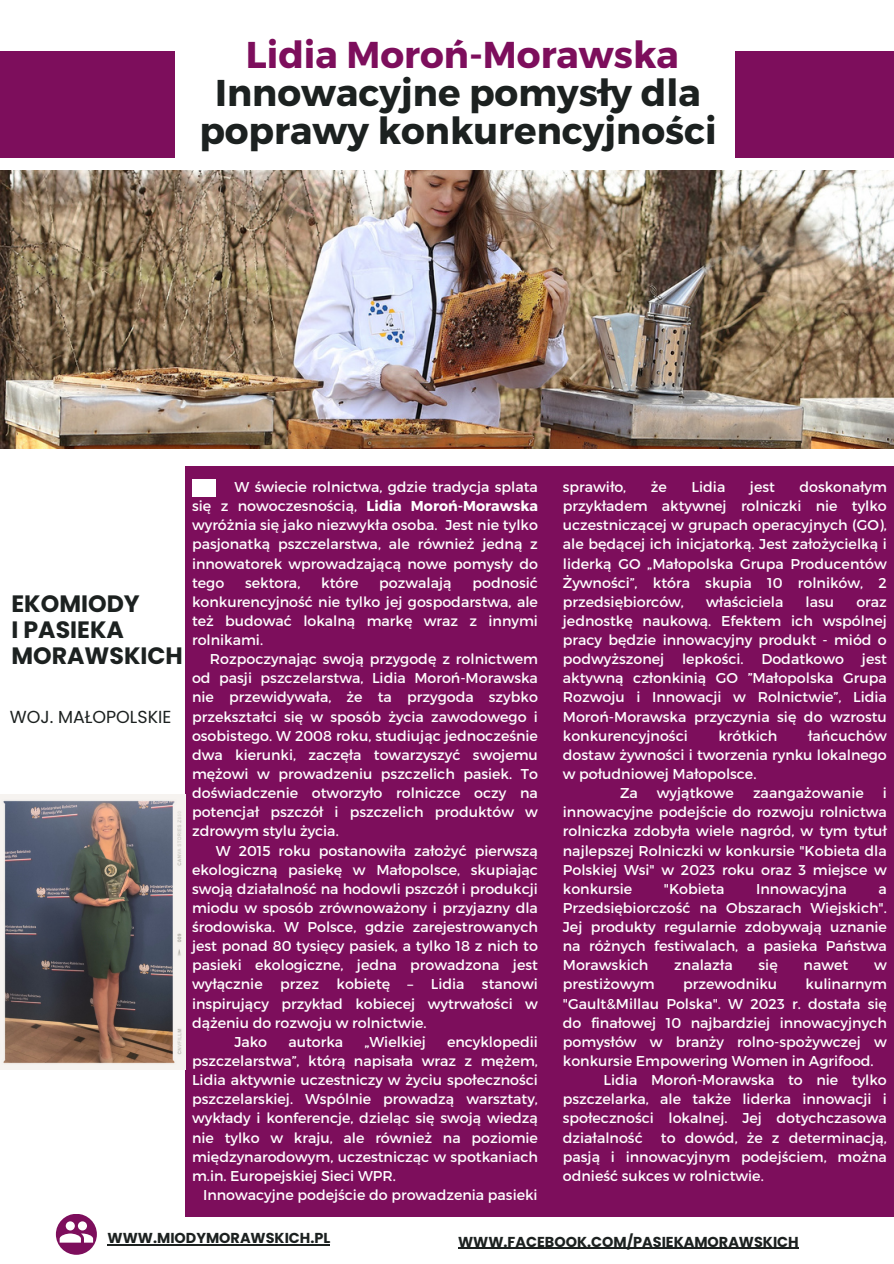
<style>
.page{position:relative;width:894px;height:1264px;background:#fff}
.page>*{position:absolute;margin:0;border:0;box-sizing:border-box;transform-origin:0 0}
.t1{font:700 37.2px/38.2px "Montserrat";color:#1c2120;text-align:center}
.t2{font:700 37.2px "Montserrat";color:#7d0e5c}
.t3{font:700 23.7px/25.8px "Poppins";color:#1c2120}
.t4{font:17.4px "Poppins";color:#1c2120}
.t5{font:700 14.4px "Poppins";color:#1c2120}
.t6{font:14.25px/19.2px "Montserrat";color:#fff;text-align:justify}
.s1{font-weight:700}
</style>
<div class="page">
<div style="left:0;top:51px;width:174px;height:107px;background:#7d0e5c"></div>
<div style="left:735px;top:51px;width:158px;height:107px;background:#7d0e5c"></div>
<div style="left:56px;top:1213px;width:41px;height:41px;background:#7d0e5c;border-radius:50%"></div>
<svg style="left:60px;top:1221px;width:33px;height:21px"></svg>
<img style="left:0;top:170px;width:893px;height:278px">
<div style="left:186px;top:466px;width:707px;height:750px;background:#7d0e5c"></div>
<img style="left:0;top:794px;width:186px;height:275px">
<div style="left:192px;top:479px;width:24px;height:17px;background:#fff"></div>
<hr style="left:458px;top:1247px;width:340px;height:1px;background:#1c2120">
<hr style="left:108px;top:1243px;width:222px;height:1px;background:#1c2120">
<h1 class="t2" style="left:246px;top:30px;width:434px">Lidia Moroń-Morawska</h1>
<h1 class="t1" style="left:199px;top:71px;width:519px">Innowacyjne pomysły dla poprawy konkurencyjności</h1>
<h2 class="t3" style="left:11px;top:591px;width:173px">EKOMIODY<br>I PASIEKA<br>MORAWSKICH</h2>
<p class="t4" style="left:10px;top:704px;width:163px">WOJ. MAŁOPOLSKIE</p>
<p class="t6" style="left:192px;top:476px;width:347px;text-indent:43px">W świecie rolnictwa, gdzie tradycja splata się z nowoczesnością, <span class="s1">Lidia Moroń-Morawska </span>wyróżnia się jako niezwykła osoba. Jest nie tylko pasjonatką pszczelarstwa, ale również jedną z innowatorek wprowadzającą nowe pomysły do tego</p>
<p class="t6" style="left:192px;top:572px;width:347px;text-indent:280px">podnosić konkurencyjność nie tylko jej gospodarstwa, ale też budować lokalną markę wraz z innymi rolnikami.</p>
<p class="t6" style="left:192px;top:648px;width:347px;text-indent:18px">Rozpoczynając swoją przygodę z rolnictwem od pasji pszczelarstwa, Lidia Moroń-Morawska nie przewidywała, że ta przygoda szybko przekształci się w sposób życia zawodowego i osobistego. W 2008 roku, studiując jednocześnie dwa kierunki, zaczęła towarzyszyć swojemu mężowi w prowadzeniu pszczelich pasiek. To doświadczenie otworzyło rolniczce oczy na potencjał pszczół i pszczelich produktów w zdrowym stylu życia.</p>
<p class="t6" style="left:216px;top:840px;width:323px">W 2015 roku postanowiła założyć pierwszą</p>
<p class="t6" style="left:192px;top:859px;width:347px">ekologiczną pasiekę w Małopolsce, skupiając</p>
<p class="t6" style="left:192px;top:878px;width:347px">swoją działalność na hodowli pszczół i produkcji</p>
<p class="t6" style="left:192px;top:897px;width:347px">miodu w sposób zrównoważony i przyjazny dla</p>
<p class="t6" style="left:192px;top:916px;width:347px">środowiska. W Polsce, gdzie zarejestrowanych</p>
<p class="t6" style="left:192px;top:935px;width:347px">jest ponad 80 tysięcy pasiek, a tylko 18 z nich to</p>
<p class="t6" style="left:192px;top:954px;width:347px">pasieki ekologiczne, jedna prowadzona jest</p>
<p class="t6" style="left:192px;top:974px;width:347px">wyłącznie przez kobietę – Lidia stanowi</p>
<p class="t6" style="left:192px;top:993px;width:347px">inspirujący przykład kobiecej wytrwałości w</p>
<p class="t6" style="left:192px;top:1012px;width:236px">dążeniu do rozwoju w rolnictwie.</p>
<p class="t6" style="left:234px;top:1031px;width:34px">Jako</p>
<p class="t6" style="left:288px;top:1031px;width:56px">autorka</p>
<p class="t6" style="left:364px;top:1031px;width:63px">„Wielkiej</p>
<p class="t6" style="left:245px;top:572px;width:57px">sektora,</p>
<p class="t6" style="left:321px;top:572px;width:39px">które</p>
<p class="t6" style="left:379px;top:572px;width:74px">pozwalają</p>
<p class="t6" style="left:192px;top:1031px;width:347px;text-indent:255px">encyklopedii pszczelarstwa”, którą napisała wraz z mężem, Lidia aktywnie uczestniczy w życiu społeczności pszczelarskiej. Wspólnie prowadzą warsztaty, wykłady i konferencje, dzieląc się swoją wiedzą nie tylko w kraju, ale również na poziomie międzynarodowym, uczestnicząc w spotkaniach m.in. Europejskiej Sieci WPR.</p>
<p class="t6" style="left:203px;top:1184px;width:336px">Innowacyjne podejście do prowadzenia pasieki</p>
<p class="t6" style="left:562px;top:476px;width:65px">sprawiło,</p>
<p class="t6" style="left:650px;top:476px;width:18px">że</p>
<p class="t6" style="left:691px;top:476px;width:35px">Lidia</p>
<p class="t6" style="left:749px;top:476px;width:26px">jest</p>
<p class="t6" style="left:562px;top:476px;width:325px;text-indent:236px">doskonałym przykładem aktywnej rolniczki nie tylko uczestniczącej w grupach operacyjnych (GO), ale będącej ich inicjatorką. Jest założycielką i liderką GO „Małopolska Grupa Producentów Żywności”, która skupia 10 rolników, 2 przedsiębiorców,</p>
<p class="t6" style="left:706px;top:591px;width:79px">właściciela</p>
<p class="t6" style="left:805px;top:591px;width:30px">lasu</p>
<p class="t6" style="left:562px;top:591px;width:325px;text-indent:293px">oraz jednostkę naukową. Efektem ich wspólnej pracy będzie innowacyjny produkt - miód o podwyższonej lepkości. Dodatkowo jest aktywną członkinią GO ”Małopolska Grupa Rozwoju i Innowacji w Rolnictwie”, Lidia Moroń-Morawska przyczynia się do wzrostu konkurencyjności</p>
<p class="t6" style="left:718px;top:725px;width:60px">krótkich</p>
<p class="t6" style="left:807px;top:725px;width:80px">łańcuchów</p>
<p class="t6" style="left:562px;top:744px;width:325px">dostaw żywności i tworzenia rynku lokalnego</p>
<p class="t6" style="left:562px;top:763px;width:195px">w południowej Małopolsce.</p>
<p class="t6" style="left:619px;top:782px;width:19px">Za</p>
<p class="t6" style="left:656px;top:782px;width:79px">wyjątkowe</p>
<p class="t6" style="left:752px;top:782px;width:112px">zaangażowanie</p>
<p class="t6" style="left:562px;top:782px;width:325px;text-indent:320px">i innowacyjne podejście do rozwoju rolnictwa rolniczka zdobyła wiele nagród, w tym tytuł najlepszej Rolniczki w konkursie "Kobieta dla Polskiej Wsi" w 2023 roku oraz 3 miejsce w konkursie</p>
<p class="t6" style="left:663px;top:878px;width:62px">"Kobieta</p>
<p class="t6" style="left:756px;top:878px;width:92px">Innowacyjna</p>
<p class="t6" style="left:562px;top:878px;width:325px;text-indent:315px">a Przedsiębiorczość na Obszarach Wiejskich".<br>Jej produkty regularnie zdobywają uznanie na różnych festiwalach, a pasieka Państwa Morawskich</p>
<p class="t6" style="left:674px;top:954px;width:60px">znalazła</p>
<p class="t6" style="left:758px;top:954px;width:21px">się</p>
<p class="t6" style="left:803px;top:954px;width:46px">nawet</p>
<p class="t6" style="left:873px;top:954px;width:14px">w</p>
<p class="t6" style="left:562px;top:974px;width:93px">prestiżowym</p>
<p class="t6" style="left:683px;top:974px;width:95px">przewodniku</p>
<p class="t6" style="left:805px;top:974px;width:83px">kulinarnym</p>
<p class="t6" style="left:562px;top:993px;width:325px">"Gault&amp;Millau Polska". W 2023 r. dostała się</p>
<p class="t6" style="left:562px;top:1012px;width:325px">do finałowej 10 najbardziej innowacyjnych</p>
<p class="t6" style="left:562px;top:1031px;width:325px">pomysłów w branży rolno-spożywczej w</p>
<p class="t6" style="left:562px;top:1050px;width:312px">konkursie Empowering Women in Agrifood.</p>
<p class="t6" style="left:603px;top:1069px;width:285px">Lidia Moroń-Morawska to nie tylko</p>
<p class="t6" style="left:562px;top:1088px;width:325px">pszczelarka, ale także liderka innowacji i</p>
<p class="t6" style="left:562px;top:1107px;width:325px">społeczności lokalnej. Jej dotychczasowa</p>
<p class="t6" style="left:562px;top:1127px;width:81px">działalność</p>
<p class="t6" style="left:562px;top:1127px;width:325px;text-indent:98px">to dowód, że z determinacją, pasją i innowacyjnym podejściem, można odnieść sukces w rolnictwie.</p>
<p class="t5" style="left:108px;top:1227px;width:224px">WWW.MIODYMORAWSKICH.PL</p>
<p class="t5" style="left:458px;top:1231px;width:342px">WWW.FACEBOOK.COM/PASIEKAMORAWSKICH</p>
</div>
